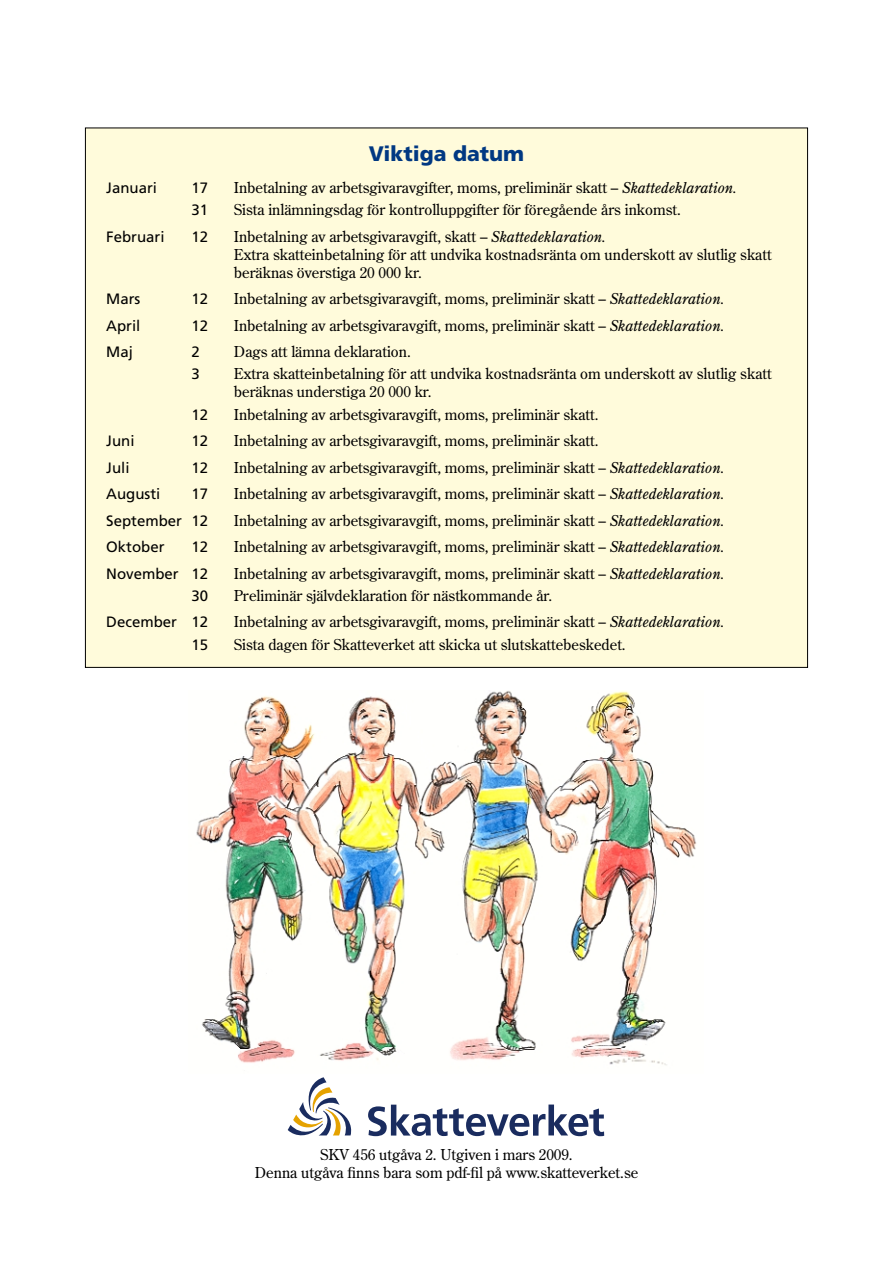
<style>
.page{position:relative;width:893px;height:1263px;background:#fff}
.page>*{position:absolute;margin:0;border:0;box-sizing:border-box;transform-origin:0 0}
.t1{font:900 21px "Frutiger";color:#003882}
.t2{font:15px/18px "Century Old Style";color:#000}
.t3{font:15px "Frutiger";color:#000}
.s1{font-style:italic}
</style>
<div class="page">
<div style="left:85px;top:128px;width:722px;height:539px;background:#fffbdb"></div>
<svg style="left:368px;top:1104px;width:236px;height:32px"></svg>
<svg style="left:288px;top:1077px;width:63px;height:59px"></svg>
<img style="left:196px;top:690px;width:501px;height:376px">
<h1 class="t1" style="left:369px;top:141px;width:157px">Viktiga datum</h1>
<p class="t3" style="left:106px;top:179px;width:52px">Januari</p>
<p class="t3" style="left:191px;top:179px;width:18px">17</p>
<p class="t2" style="left:234px;top:178px;width:505px">Inbetalning av arbetsgivaravgifter, moms, preliminär skatt – <span class="s1">Skattedeklaration.</span></p>
<p class="t3" style="left:191px;top:201px;width:18px">31</p>
<p class="t2" style="left:234px;top:200px;width:449px">Sista inlämningsdag för kontrolluppgifter för föregående års inkomst.</p>
<p class="t3" style="left:106px;top:228px;width:60px">Februari</p>
<p class="t3" style="left:191px;top:228px;width:18px">12</p>
<p class="t2" style="left:234px;top:227px;width:539px">Inbetalning av arbetsgivaravgift, skatt – <span class="s1">Skattedeklaration.<br></span>Extra skatteinbetalning för att undvika kostnadsränta om underskott av slutlig skatt beräknas överstiga 20 000 kr.</p>
<p class="t3" style="left:106px;top:290px;width:36px">Mars</p>
<p class="t3" style="left:191px;top:290px;width:18px">12</p>
<p class="t2" style="left:234px;top:289px;width:492px">Inbetalning av arbetsgivaravgift, moms, preliminär skatt – <span class="s1">Skattedeklaration.</span></p>
<p class="t3" style="left:106px;top:317px;width:36px">April</p>
<p class="t3" style="left:191px;top:317px;width:18px">12</p>
<p class="t2" style="left:234px;top:316px;width:492px">Inbetalning av arbetsgivaravgift, moms, preliminär skatt – <span class="s1">Skattedeklaration.</span></p>
<p class="t3" style="left:106px;top:343px;width:28px">Maj</p>
<p class="t3" style="left:191px;top:343px;width:10px">2</p>
<p class="t2" style="left:234px;top:342px;width:179px">Dags att lämna deklaration.</p>
<p class="t3" style="left:191px;top:365px;width:10px">3</p>
<p class="t2" style="left:234px;top:364px;width:539px">Extra skatteinbetalning för att undvika kostnadsränta om underskott av slutlig skatt beräknas understiga 20 000 kr.</p>
<p class="t3" style="left:191px;top:406px;width:18px">12</p>
<p class="t2" style="left:234px;top:405px;width:366px">Inbetalning av arbetsgivaravgift, moms, preliminär skatt.</p>
<p class="t3" style="left:106px;top:432px;width:30px">Juni</p>
<p class="t3" style="left:191px;top:432px;width:18px">12</p>
<p class="t2" style="left:234px;top:431px;width:366px">Inbetalning av arbetsgivaravgift, moms, preliminär skatt.</p>
<p class="t3" style="left:106px;top:459px;width:25px">Juli</p>
<p class="t3" style="left:191px;top:459px;width:18px">12</p>
<p class="t2" style="left:234px;top:458px;width:492px">Inbetalning av arbetsgivaravgift, moms, preliminär skatt – <span class="s1">Skattedeklaration.</span></p>
<p class="t3" style="left:106px;top:485px;width:56px">Augusti</p>
<p class="t3" style="left:191px;top:485px;width:18px">17</p>
<p class="t2" style="left:234px;top:484px;width:492px">Inbetalning av arbetsgivaravgift, moms, preliminär skatt – <span class="s1">Skattedeklaration.</span></p>
<p class="t3" style="left:106px;top:512px;width:103px">September 12</p>
<p class="t2" style="left:234px;top:511px;width:492px">Inbetalning av arbetsgivaravgift, moms, preliminär skatt – <span class="s1">Skattedeklaration.</span></p>
<p class="t3" style="left:106px;top:538px;width:60px">Oktober</p>
<p class="t3" style="left:191px;top:538px;width:18px">12</p>
<p class="t2" style="left:234px;top:537px;width:492px">Inbetalning av arbetsgivaravgift, moms, preliminär skatt – <span class="s1">Skattedeklaration.</span></p>
<p class="t3" style="left:106px;top:565px;width:103px">November 12</p>
<p class="t2" style="left:234px;top:564px;width:492px">Inbetalning av arbetsgivaravgift, moms, preliminär skatt – <span class="s1">Skattedeklaration.</span></p>
<p class="t3" style="left:191px;top:587px;width:18px">30</p>
<p class="t2" style="left:234px;top:586px;width:320px">Preliminär självdeklaration för nästkommande år.</p>
<p class="t3" style="left:106px;top:613px;width:103px">December 12</p>
<p class="t2" style="left:234px;top:612px;width:492px">Inbetalning av arbetsgivaravgift, moms, preliminär skatt – <span class="s1">Skattedeklaration.</span></p>
<p class="t3" style="left:191px;top:636px;width:18px">15</p>
<p class="t2" style="left:234px;top:635px;width:393px">Sista dagen för Skatteverket att skicka ut slutskattebeskedet.</p>
<p class="t2" style="left:255px;top:1145px;width:385px;text-align:center">SKV 456 utgåva 2. Utgiven i mars 2009.<br>Denna utgåva finns bara som pdf-fil på www.skatteverket.se</p>
</div>
